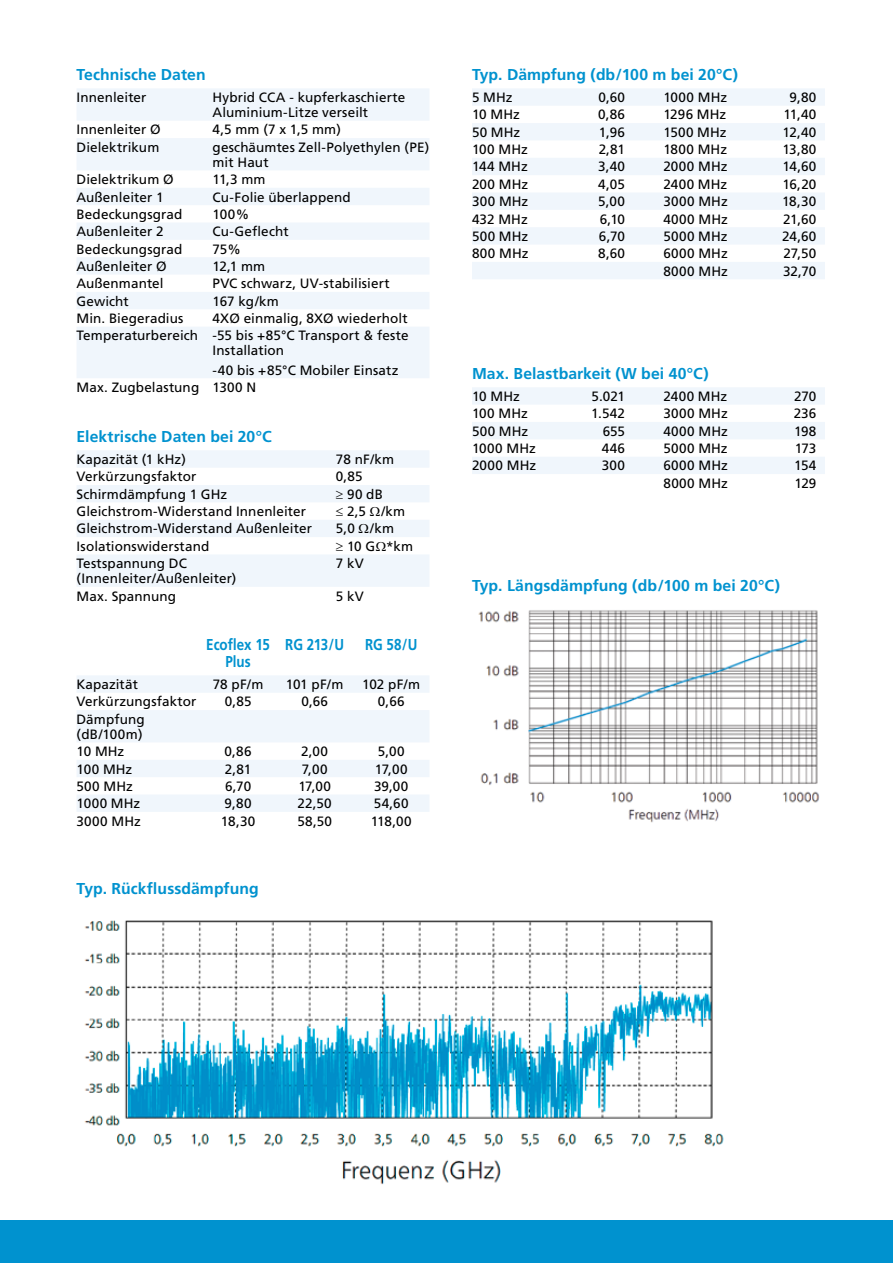
<style>
.page{position:relative;width:893px;height:1263px;background:#fff}
.page>*{position:absolute;margin:0;border:0;box-sizing:border-box;transform-origin:0 0}
.t1{font:700 15.75px "Frutiger";letter-spacing:.005em;color:#0092cf}
.t2{font:700 15.75px/16.5px "Frutiger";letter-spacing:.005em;color:#0092cf;text-align:center;scale:.85 1}
.t3{font:13.5px/15px "Frutiger";letter-spacing:.01em;color:#000}
</style>
<div class="page">
<div style="left:0;top:1220px;width:893px;height:43px;background:#0092cf"></div>
<svg style="left:77px;top:89px;width:352px;height:289px;fill:#f0f6fc"></svg>
<svg style="left:77px;top:450px;width:352px;height:137px;fill:#f0f6fc"></svg>
<svg style="left:77px;top:676px;width:352px;height:136px;fill:#f0f6fc"></svg>
<svg style="left:472px;top:89px;width:353px;height:190px;fill:#f0f6fc"></svg>
<svg style="left:472px;top:387px;width:353px;height:87px"></svg>
<img style="left:478px;top:610px;width:342px;height:213px">
<img style="left:84px;top:920px;width:640px;height:264px">
<svg style="left:370px;top:507px;width:10px;height:9px"></svg>
<svg style="left:359px;top:524px;width:10px;height:9px"></svg>
<svg style="left:376px;top:541px;width:10px;height:10px"></svg>
<p class="t1" style="left:77px;top:65px;width:131px">Technische Daten</p>
<p class="t3" style="left:77px;top:90px;width:72px">Innenleiter</p>
<p class="t3" style="left:213px;top:90px;width:194px">Hybrid CCA - kupferkaschierte<br>Aluminium-Litze verseilt</p>
<p class="t3" style="left:77px;top:122px;width:86px">Innenleiter Ø</p>
<p class="t3" style="left:213px;top:122px;width:130px">4,5 mm (7 x 1,5 mm)</p>
<p class="t3" style="left:77px;top:140px;width:84px">Dielektrikum</p>
<p class="t3" style="left:213px;top:140px;width:218px">geschäumtes Zell-Polyethylen (PE) mit Haut</p>
<p class="t3" style="left:77px;top:172px;width:99px">Dielektrikum Ø</p>
<p class="t3" style="left:213px;top:172px;width:54px">11,3 mm</p>
<p class="t3" style="left:77px;top:189px;width:89px">Außenleiter 1</p>
<p class="t3" style="left:213px;top:189px;width:140px">Cu-Folie überlappend</p>
<p class="t3" style="left:77px;top:207px;width:107px">Bedeckungsgrad</p>
<p class="t3" style="left:213px;top:207px;width:38px">100%</p>
<p class="t3" style="left:77px;top:224px;width:89px">Außenleiter 2</p>
<p class="t3" style="left:213px;top:224px;width:78px">Cu-Geflecht</p>
<p class="t3" style="left:77px;top:241px;width:107px">Bedeckungsgrad</p>
<p class="t3" style="left:213px;top:241px;width:30px">75%</p>
<p class="t3" style="left:77px;top:259px;width:92px">Außenleiter Ø</p>
<p class="t3" style="left:213px;top:259px;width:54px">12,1 mm</p>
<p class="t3" style="left:77px;top:276px;width:89px">Außenmantel</p>
<p class="t3" style="left:213px;top:276px;width:179px">PVC schwarz, UV-stabilisiert</p>
<p class="t3" style="left:77px;top:293px;width:54px">Gewicht</p>
<p class="t3" style="left:213px;top:293px;width:68px">167 kg/km</p>
<p class="t3" style="left:77px;top:311px;width:108px">Min. Biegeradius</p>
<p class="t3" style="left:77px;top:310px;width:333px;line-height:17.4px;text-align:right">4XØ einmalig, 8XØ wiederholt<br>Temperaturbereich -55 bis +85°C Transport &amp; feste</p>
<p class="t3" style="left:213px;top:341px;width:187px;line-height:19.2px">Installation<br>-40 bis +85°C Mobiler Einsatz</p>
<p class="t3" style="left:77px;top:380px;width:181px">Max. Zugbelastung 1300 N</p>
<p class="t1" style="left:77px;top:427px;width:197px">Elektrische Daten bei 20°C</p>
<p class="t3" style="left:77px;top:452px;width:111px">Kapazität (1 kHz)</p>
<p class="t3" style="left:336px;top:452px;width:60px">78 nF/km</p>
<p class="t3" style="left:77px;top:469px;width:121px">Verkürzungsfaktor</p>
<p class="t3" style="left:336px;top:469px;width:28px">0,85</p>
<p class="t3" style="left:77px;top:487px;width:152px">Schirmdämpfung 1 GHz</p>
<p class="t3" style="left:336px;top:487px;width:49px">≥ 90 dB</p>
<p class="t3" style="left:77px;top:504px;width:231px">Gleichstrom-Widerstand Innenleiter</p>
<p class="t3" style="left:336px;top:504px;width:71px">≤ 2,5 /km</p>
<p class="t3" style="left:77px;top:521px;width:237px">Gleichstrom-Widerstand Außenleiter</p>
<p class="t3" style="left:336px;top:521px;width:60px">5,0 /km</p>
<p class="t3" style="left:77px;top:539px;width:134px">Isolationswiderstand</p>
<p class="t3" style="left:336px;top:539px;width:79px">≥ 10 G *km</p>
<p class="t3" style="left:77px;top:556px;width:161px">Testspannung DC (Innenleiter/Außenleiter)</p>
<p class="t3" style="left:336px;top:556px;width:29px">7 kV</p>
<p class="t3" style="left:77px;top:588px;width:101px">Max. Spannung</p>
<p class="t3" style="left:336px;top:588px;width:29px">5 kV</p>
<p class="t2" style="left:206px;top:637px;width:76px">Ecoflex 15<br>Plus</p>
<p class="t2" style="left:285px;top:637px;width:71px">RG 213/U</p>
<p class="t2" style="left:365px;top:637px;width:63px">RG 58/U</p>
<p class="t3" style="left:77px;top:677px;width:63px">Kapazität</p>
<p class="t3" style="left:213px;top:677px;width:52px">78 pF/m</p>
<p class="t3" style="left:286px;top:677px;width:59px">101 pF/m</p>
<p class="t3" style="left:362px;top:677px;width:60px">102 pF/m</p>
<p class="t3" style="left:77px;top:694px;width:121px">Verkürzungsfaktor</p>
<p class="t3" style="left:225px;top:694px;width:28px">0,85</p>
<p class="t3" style="left:301px;top:694px;width:28px">0,66</p>
<p class="t3" style="left:378px;top:694px;width:28px">0,66</p>
<p class="t3" style="left:77px;top:712px;width:70px">Dämpfung (dB/100m)</p>
<p class="t3" style="left:77px;top:744px;width:49px">10 MHz</p>
<p class="t3" style="left:225px;top:744px;width:29px">0,86</p>
<p class="t3" style="left:301px;top:744px;width:28px">2,00</p>
<p class="t3" style="left:378px;top:744px;width:28px">5,00</p>
<p class="t3" style="left:77px;top:761px;width:57px">100 MHz</p>
<p class="t3" style="left:225px;top:761px;width:28px">2,81</p>
<p class="t3" style="left:302px;top:761px;width:27px">7,00</p>
<p class="t3" style="left:375px;top:761px;width:34px">17,00</p>
<p class="t3" style="left:77px;top:779px;width:58px">500 MHz</p>
<p class="t3" style="left:225px;top:779px;width:28px">6,70</p>
<p class="t3" style="left:298px;top:779px;width:34px">17,00</p>
<p class="t3" style="left:374px;top:779px;width:36px">39,00</p>
<p class="t3" style="left:77px;top:796px;width:65px">1000 MHz</p>
<p class="t3" style="left:225px;top:796px;width:28px">9,80</p>
<p class="t3" style="left:298px;top:796px;width:36px">22,50</p>
<p class="t3" style="left:374px;top:796px;width:36px">54,60</p>
<p class="t3" style="left:77px;top:813px;width:66px">3000 MHz</p>
<p class="t3" style="left:221px;top:813px;width:36px">18,30</p>
<p class="t3" style="left:297px;top:813px;width:36px">58,50</p>
<p class="t3" style="left:371px;top:813px;width:42px">118,00</p>
<p class="t1" style="left:77px;top:879px;width:184px">Typ. Rückflussdämpfung</p>
<p class="t1" style="left:472px;top:65px;width:268px">Typ. Dämpfung (db/100 m bei 20°C)</p>
<p class="t3" style="left:472px;top:90px;width:42px">5 MHz</p>
<p class="t3" style="left:598px;top:90px;width:28px">0,60</p>
<p class="t3" style="left:663px;top:90px;width:65px">1000 MHz</p>
<p class="t3" style="left:789px;top:90px;width:28px">9,80</p>
<p class="t3" style="left:472px;top:107px;width:49px">10 MHz</p>
<p class="t3" style="left:598px;top:107px;width:29px">0,86</p>
<p class="t3" style="left:663px;top:107px;width:64px">1296 MHz</p>
<p class="t3" style="left:783px;top:107px;width:34px">11,40</p>
<p class="t3" style="left:472px;top:125px;width:50px">50 MHz</p>
<p class="t3" style="left:599px;top:125px;width:28px">1,96</p>
<p class="t3" style="left:663px;top:125px;width:65px">1500 MHz</p>
<p class="t3" style="left:783px;top:125px;width:35px">12,40</p>
<p class="t3" style="left:472px;top:142px;width:57px">100 MHz</p>
<p class="t3" style="left:599px;top:142px;width:28px">2,81</p>
<p class="t3" style="left:663px;top:142px;width:65px">1800 MHz</p>
<p class="t3" style="left:782px;top:142px;width:35px">13,80</p>
<p class="t3" style="left:472px;top:159px;width:57px">144 MHz</p>
<p class="t3" style="left:598px;top:159px;width:29px">3,40</p>
<p class="t3" style="left:663px;top:159px;width:66px">2000 MHz</p>
<p class="t3" style="left:782px;top:159px;width:35px">14,60</p>
<p class="t3" style="left:472px;top:177px;width:58px">200 MHz</p>
<p class="t3" style="left:598px;top:177px;width:28px">4,05</p>
<p class="t3" style="left:663px;top:177px;width:65px">2400 MHz</p>
<p class="t3" style="left:782px;top:177px;width:36px">16,20</p>
<p class="t3" style="left:472px;top:194px;width:58px">300 MHz</p>
<p class="t3" style="left:598px;top:194px;width:28px">5,00</p>
<p class="t3" style="left:663px;top:194px;width:66px">3000 MHz</p>
<p class="t3" style="left:782px;top:194px;width:36px">18,30</p>
<p class="t3" style="left:472px;top:211px;width:57px">432 MHz</p>
<p class="t3" style="left:600px;top:211px;width:27px">6,10</p>
<p class="t3" style="left:663px;top:211px;width:66px">4000 MHz</p>
<p class="t3" style="left:783px;top:211px;width:35px">21,60</p>
<p class="t3" style="left:472px;top:229px;width:58px">500 MHz</p>
<p class="t3" style="left:599px;top:229px;width:28px">6,70</p>
<p class="t3" style="left:663px;top:229px;width:66px">5000 MHz</p>
<p class="t3" style="left:782px;top:229px;width:36px">24,60</p>
<p class="t3" style="left:472px;top:246px;width:58px">800 MHz</p>
<p class="t3" style="left:598px;top:246px;width:28px">8,60</p>
<p class="t3" style="left:663px;top:246px;width:66px">6000 MHz</p>
<p class="t3" style="left:783px;top:246px;width:34px">27,50</p>
<p class="t3" style="left:663px;top:263px;width:66px">8000 MHz</p>
<p class="t3" style="left:783px;top:263px;width:35px">32,70</p>
<p class="t1" style="left:472px;top:364px;width:238px">Max. Belastbarkeit (W bei 40°C)</p>
<p class="t3" style="left:472px;top:389px;width:49px">10 MHz</p>
<p class="t3" style="left:591px;top:389px;width:35px">5.021</p>
<p class="t3" style="left:663px;top:389px;width:65px">2400 MHz</p>
<p class="t3" style="left:794px;top:389px;width:24px">270</p>
<p class="t3" style="left:472px;top:406px;width:57px">100 MHz</p>
<p class="t3" style="left:591px;top:406px;width:36px">1.542</p>
<p class="t3" style="left:663px;top:406px;width:66px">3000 MHz</p>
<p class="t3" style="left:794px;top:406px;width:24px">236</p>
<p class="t3" style="left:472px;top:424px;width:58px">500 MHz</p>
<p class="t3" style="left:603px;top:424px;width:24px">655</p>
<p class="t3" style="left:663px;top:424px;width:66px">4000 MHz</p>
<p class="t3" style="left:794px;top:424px;width:24px">198</p>
<p class="t3" style="left:472px;top:441px;width:65px">1000 MHz</p>
<p class="t3" style="left:602px;top:441px;width:25px">446</p>
<p class="t3" style="left:663px;top:441px;width:66px">5000 MHz</p>
<p class="t3" style="left:795px;top:441px;width:23px">173</p>
<p class="t3" style="left:472px;top:458px;width:66px">2000 MHz</p>
<p class="t3" style="left:602px;top:458px;width:25px">300</p>
<p class="t3" style="left:663px;top:458px;width:66px">6000 MHz</p>
<p class="t3" style="left:794px;top:458px;width:24px">154</p>
<p class="t3" style="left:663px;top:476px;width:66px">8000 MHz</p>
<p class="t3" style="left:794px;top:476px;width:23px">129</p>
<p class="t1" style="left:472px;top:576px;width:309px">Typ. Längsdämpfung (db/100 m bei 20°C)</p>
</div>
